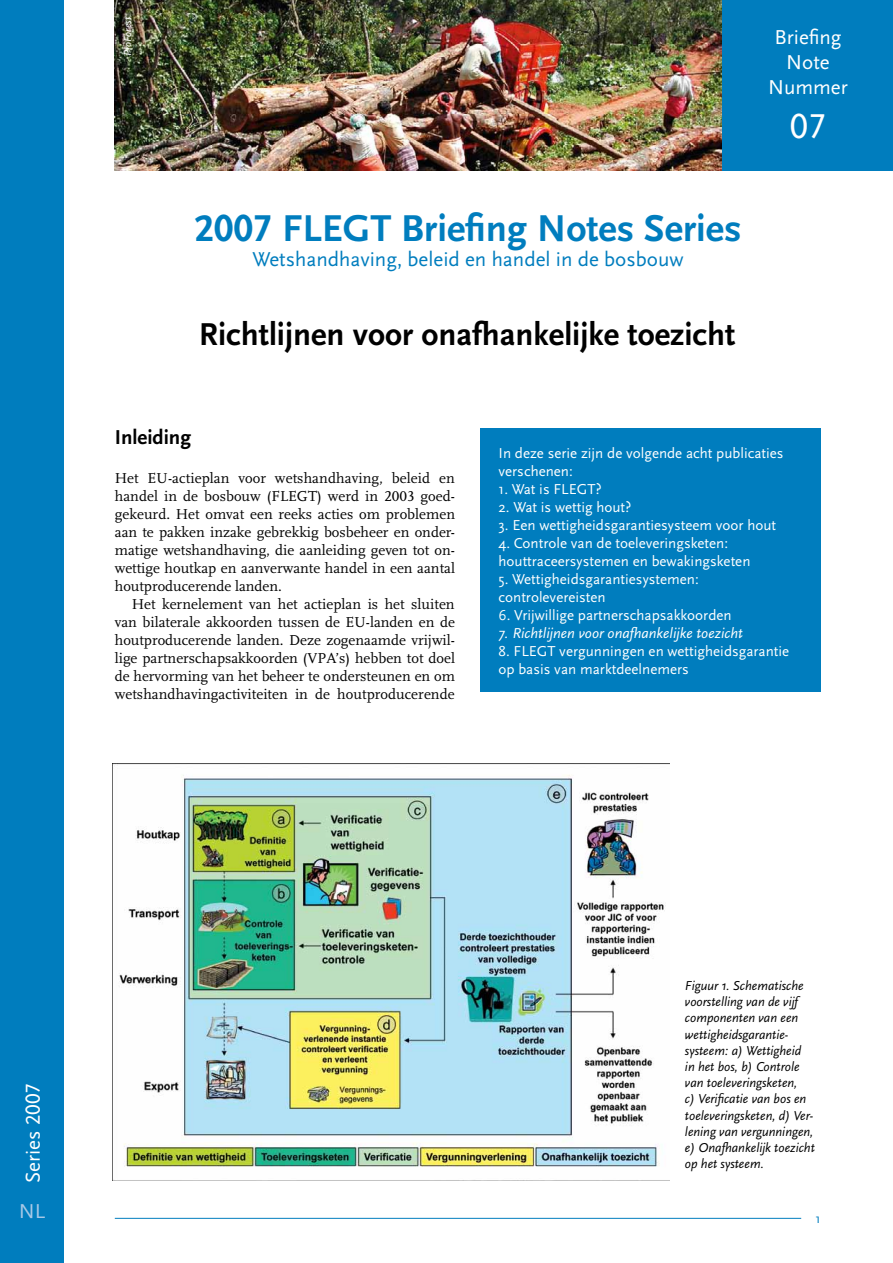
<style>
.page{position:relative;width:893px;height:1263px;background:#fff}
.page>*{position:absolute;margin:0;border:0;box-sizing:border-box;transform-origin:0 0}
.t1{font:700 39px "Scala Sans LF";color:#007dbe}
.t2{font:36px "Scala Sans LF";color:#fff}
.t3{font:700 33px "Scala Sans";color:#000}
.t4{font:21px "Scala Sans";color:#007dbe}
.t5{font:21px/25.2px "Scala Sans LF";color:#fff;text-align:center}
.t6{font:700 21px "Scala Sans LF";color:#000}
.t7{font:21px "Scala Sans LF";color:#a7c8e6}
.t8{font:15px/18px "Scala LF";color:#000;text-align:justify}
.t9{font:15px/18px "Scala Sans";color:#fff}
.t10{font:italic 15px "Scala Sans";color:#fff}
.t11{font:italic 13.5px/16.2px "Scala Sans";color:#000}
.t12{font:13.5px "Scala Sans";color:#007dbe}
.t13{font:italic 10.5px "Scala Sans LF";color:#fff}
</style>
<div class="page">
<img style="left:115px;top:0;width:608px;height:170px">
<div style="left:723px;top:0;width:170px;height:170px;background:#007dbe"></div>
<div style="left:0;top:0;width:64px;height:1263px;background:#007dbe"></div>
<div style="left:480px;top:429px;width:341px;height:263px;background:#007dbe"></div>
<hr style="left:115px;top:1218px;width:686px;height:1px;background:#007dbe">
<img style="left:113px;top:763px;width:556px;height:418px">
<p class="t13" style="left:122px;top:56px;width:40px;rotate:-90deg">ProForest</p>
<h1 class="t1" style="left:194px;top:208px;width:549px">2007 FLEGT Briefing Notes Series</h1>
<h3 class="t4" style="left:252px;top:248px;width:432px">Wetshandhaving, beleid en handel in de bosbouw</h3>
<h3 class="t3" style="left:199px;top:316px;width:538px">Richtlijnen voor onafhankelijke toezicht</h3>
<h3 class="t5" style="left:768px;top:25px;width:81px">Briefing<br>Note<br>Nummer</h3>
<h2 class="t2" style="left:790px;top:106px;width:37px">07</h2>
<h3 class="t6" style="left:115px;top:426px;width:78px">Inleiding</h3>
<p class="t8" style="left:115px;top:469px;width:342px">Het EU-actieplan voor wetshandhaving, beleid en handel in de bosbouw (FLEGT) werd in 2003 goed&shy;gekeurd. Het omvat een reeks acties om problemen aan te pakken inzake gebrekkig bosbeheer en onder&shy;matige wetshandhaving, die aanleiding geven tot on&shy;wettige houtkap en aanverwante handel in een aantal houtproducerende landen.</p>
<p class="t8" style="left:115px;top:595px;width:342px;text-indent:17px">Het kernelement van het actieplan is het sluiten van bilaterale akkoorden tussen de EU-landen en de houtproducerende landen. Deze zogenaamde vrijwil&shy;lige partnerschapsakkoorden (VPA’s) hebben tot doel de hervorming van het beheer te ondersteunen en om wetshandhavingactiviteiten in de houtproducerende</p>
<p class="t9" style="left:498px;top:444px;width:287px">In deze serie zijn de volgende acht publicaties verschenen:</p>
<p class="t9" style="left:498px;top:480px;width:105px">1. Wat is FLEGT?</p>
<p class="t9" style="left:498px;top:498px;width:134px">2. Wat is wettig hout?</p>
<p class="t9" style="left:498px;top:516px;width:279px">3. Een wettigheidsgarantiesysteem voor hout</p>
<p class="t9" style="left:498px;top:534px;width:253px">4. Controle van de toeleveringsketen: houttraceersystemen en bewakingsketen</p>
<p class="t9" style="left:498px;top:570px;width:202px">5. Wettigheidsgarantiesystemen: controlevereisten</p>
<p class="t9" style="left:498px;top:606px;width:235px">6. Vrijwillige partnerschapsakkoorden</p>
<p class="t10" style="left:498px;top:625px;width:246px">7. Richtlijnen voor onafhankelijke toezicht</p>
<p class="t9" style="left:498px;top:642px;width:292px">8. FLEGT vergunningen en wettigheidsgarantie op basis van marktdeelnemers</p>
<h3 class="t5" style="left:21px;top:1183px;width:101px;rotate:-90deg">Series 2007</h3>
<h3 class="t7" style="left:19px;top:1200px;width:28px">NL</h3>
<p class="t11" style="left:685px;top:978px;width:131px">Figuur 1. Schematische voorstelling van de vijf componenten van een wettigheidsgarantie&shy;systeem: a) Wettigheid<br>in het bos, b) Controle van toeleveringsketen,<br>c) Verificatie van bos en toeleveringsketen, d) Ver&shy;lening van vergunningen, e) Onafhankelijk toezicht op het systeem.</p>
<p class="t12" style="left:815px;top:1211px;width:7px">1</p>
</div>
